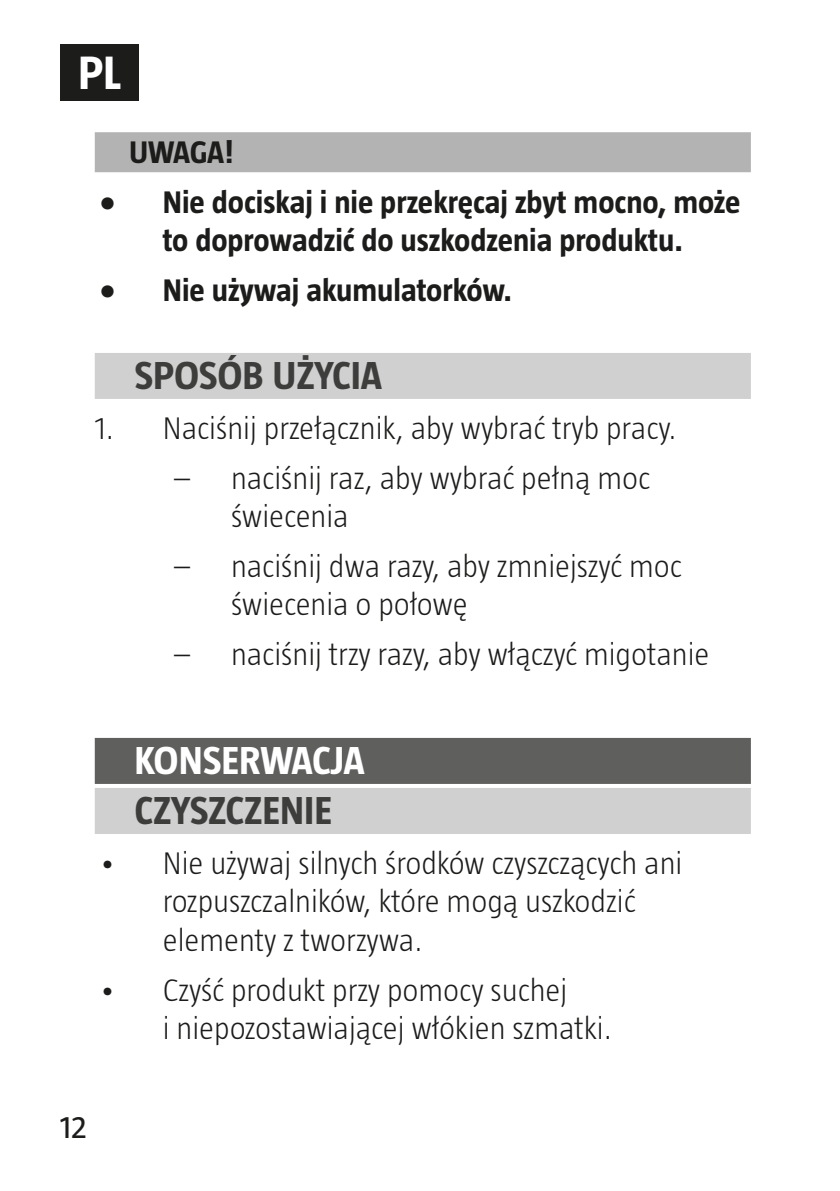
<style>
.page{position:relative;width:840px;height:1191px;background:#fff}
.page>*{position:absolute;margin:0;border:0;box-sizing:border-box;transform-origin:0 0}
.t1{font:700 48px "Taz";color:#fff}
.t2{font:700 40px "Taz";color:#3d3d3c}
.t3{font:700 40px "Taz";letter-spacing:-.005em;color:#fff}
.t4{font:300 32px/38.4px "Taz";color:#1c1c1b}
.t5{font:700 32px/38.4px "Taz";color:#1c1c1b;text-align:center}
.t6{font:32px "Taz";color:#1c1c1b}
</style>
<div class="page">
<div style="left:60px;top:44px;width:78px;height:57px;background:#1c1c1b"></div>
<div style="left:95px;top:132px;width:655px;height:40px;background:#b4b3b3"></div>
<div style="left:95px;top:353px;width:655px;height:46px;background:#d0d0d0"></div>
<div style="left:95px;top:738px;width:655px;height:46px;background:#5f5f5e"></div>
<div style="left:95px;top:788px;width:655px;height:46px;background:#d0d0d0"></div>
<h1 class="t1" style="left:78px;top:46px;width:44px">PL</h1>
<p class="t5" style="left:129px;top:132px;width:106px">UWAGA!</p>
<p class="t5" style="left:99px;top:182px;width:643px">• Nie dociskaj i nie przekręcaj zbyt mocno, może to doprowadzić do uszkodzenia produktu.</p>
<p class="t5" style="left:99px;top:270px;width:414px">• Nie używaj akumulatorków.</p>
<p class="t2" style="left:134px;top:353px;width:249px">SPOSÓB UŻYCIA</p>
<p class="t4" style="left:95px;top:408px;width:583px">1. Naciśnij przełącznik, aby wybrać tryb pracy.</p>
<p class="t4" style="left:231px;top:458px;width:420px;text-indent:-57px">– naciśnij raz, aby wybrać pełną moc świecenia</p>
<p class="t4" style="left:231px;top:546px;width:452px;text-indent:-57px">– naciśnij dwa razy, aby zmniejszyć moc świecenia o połowę</p>
<p class="t4" style="left:174px;top:634px;width:536px">– naciśnij trzy razy, aby włączyć migotanie</p>
<p class="t3" style="left:134px;top:738px;width:232px">KONSERWACJA</p>
<p class="t2" style="left:134px;top:788px;width:199px">CZYSZCZENIE</p>
<p class="t4" style="left:163px;top:843px;width:520px;text-indent:-64px">• Nie używaj silnych środków czyszczących ani rozpuszczalników, które mogą uszkodzić elementy z tworzywa.</p>
<p class="t4" style="left:163px;top:970px;width:450px;text-indent:-64px">• Czyść produkt przy pomocy suchej<br>i niepozostawiającej włókien szmatki.</p>
<p class="t6" style="left:60px;top:1109px;width:28px">12</p>
</div>
